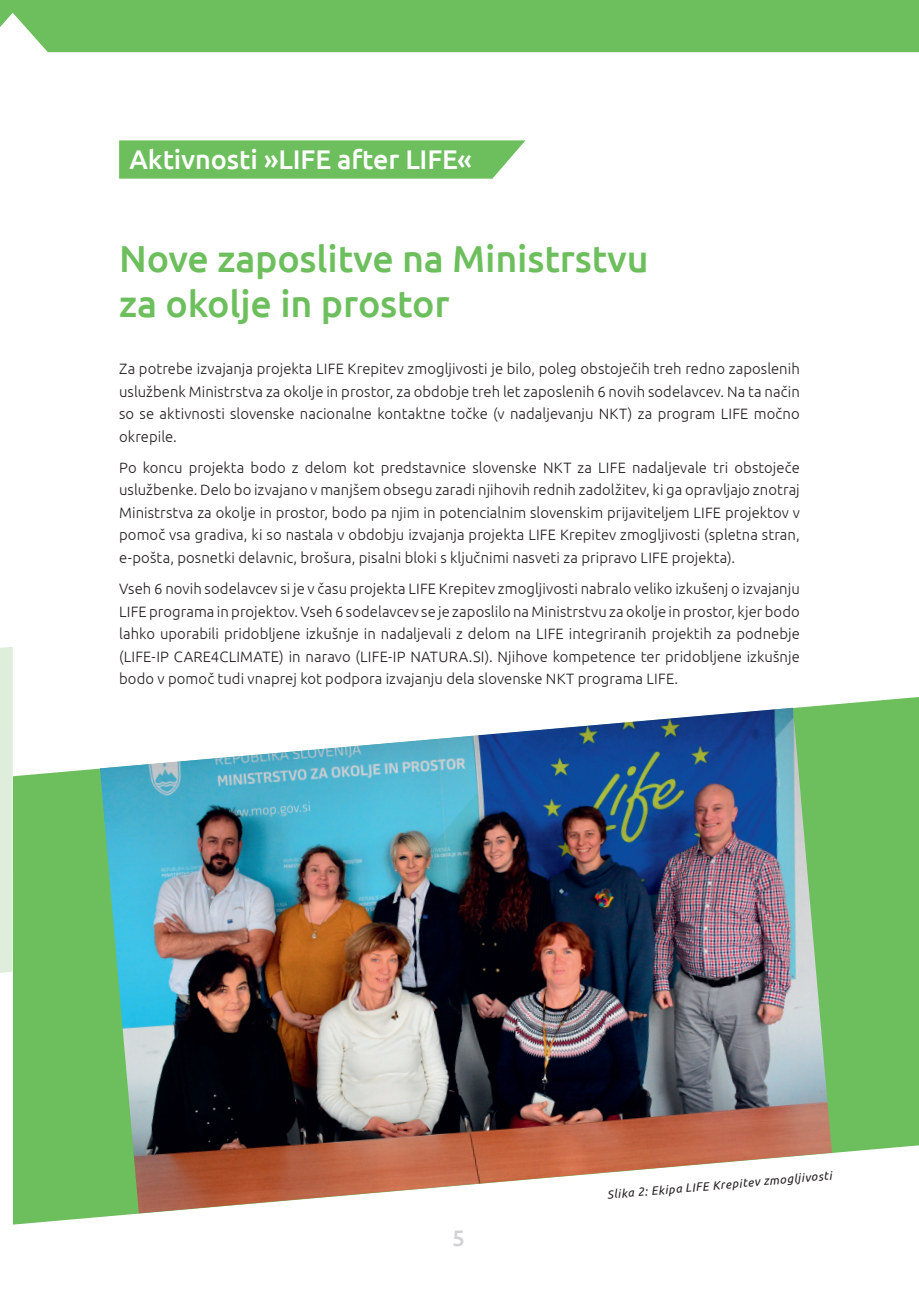
<style>
.page{position:relative;width:919px;height:1289px;background:#fff}
.page>*{position:absolute;margin:0;border:0;box-sizing:border-box;transform-origin:0 0}
.t1{font:500 37.5px/45px "Ubuntu";letter-spacing:-.005em;color:#6dbf5d}
.t2{font:500 27px "Ubuntu";letter-spacing:-.005em;color:#fff}
.t3{font:500 22.5px "Ubuntu";color:#d1d2d4}
.t4{font:300 15px/22.5px "Ubuntu";letter-spacing:.005em;color:#231f20;text-align:justify}
.t5{font:italic 12px "Ubuntu";color:#231f20}
</style>
<div class="page">
<div style="left:0;top:13px;width:918px;height:39px;background:#6dbf5d"></div>
<div style="left:0;top:0;width:918px;height:13px;background:#6dbf5d"></div>
<svg style="left:13px;top:697px;width:905px;height:527px;fill:#6dbf5d"></svg>
<svg style="left:119px;top:140px;width:406px;height:39px;background:#75c266"></svg>
<img style="left:100px;top:707px;width:731px;height:506px">
<svg style="left:0;top:647px;width:13px;height:325px;background:#dfeeda"></svg>
<h2 class="t2" style="left:130px;top:142px;width:344px">Aktivnosti »LIFE after LIFE«</h2>
<h1 class="t1" style="left:119px;top:234px;width:531px">Nove zaposlitve na Ministrstvu za okolje in prostor</h1>
<p class="t4" style="left:119px;top:357px;width:682px">Za potrebe izvajanja projekta LIFE Krepitev zmogljivosti je bilo, poleg obstoječih treh redno zaposlenih uslužbenk Ministrstva za okolje in prostor, za obdobje treh let zaposlenih 6 novih sodelavcev. Na ta način so se aktivnosti slovenske nacionalne kontaktne točke (v nadaljevanju NKT) za program LIFE močno okrepile.</p>
<p class="t4" style="left:119px;top:456px;width:682px">Po koncu projekta bodo z delom kot predstavnice slovenske NKT za LIFE nadaljevale tri obstoječe uslužbenke. Delo bo izvajano v manjšem obsegu zaradi njihovih rednih zadolžitev, ki ga opravljajo znotraj Ministrstva za okolje in prostor, bodo pa njim in potencialnim slovenskim prijaviteljem LIFE projektov v pomoč vsa gradiva, ki so nastala v obdobju izvajanja projekta LIFE Krepitev zmogljivosti (spletna stran, e-pošta, posnetki delavnic, brošura, pisalni bloki s ključnimi nasveti za pripravo LIFE projekta).</p>
<p class="t4" style="left:119px;top:577px;width:682px">Vseh 6 novih sodelavcev si je v času projekta LIFE Krepitev zmogljivosti nabralo veliko izkušenj o izvajanju LIFE programa in projektov. Vseh 6 sodelavcev se je zaposlilo na Ministrstvu za okolje in prostor, kjer bodo lahko uporabili pridobljene izkušnje in nadaljevali z delom na LIFE integriranih projektih za podnebje (LIFE-IP CARE4CLIMATE) in naravo (LIFE-IP NATURA.SI). Njihove kompetence ter pridobljene izkušnje bodo v pomoč tudi vnaprej kot podpora izvajanju dela slovenske NKT programa LIFE.</p>
<h3 class="t3" style="left:452px;top:1223px;width:14px">5</h3>
<p class="t5" style="left:606px;top:1187px;width:227px;rotate:-5deg">Slika 2: Ekipa LIFE Krepitev zmogljivosti</p>
</div>
